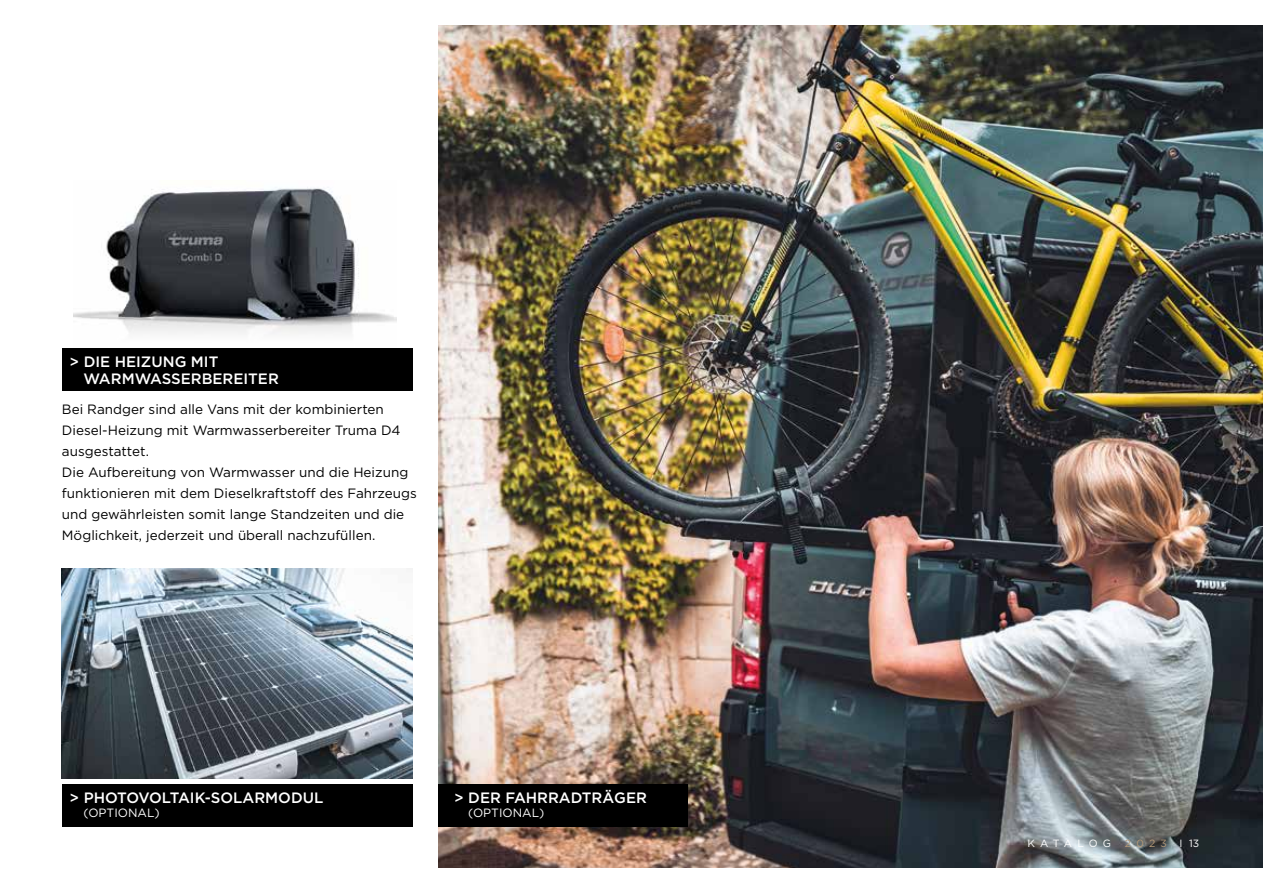
<style>
.page{position:relative;width:1263px;height:893px;background:#fff}
.page>*{position:absolute;margin:0;border:0;box-sizing:border-box;transform-origin:0 0}
.t1{font:500 15px/16.5px "Gotham";color:#fff}
.t2{font:13.5px/21px "Gotham";color:#000}
.t3{font:12px "Gotham";color:#fff}
.t4{font:10.5px "Gotham";letter-spacing:.475em;color:#fff}
.t5{font:10.5px "Gotham";letter-spacing:.495em;color:#b49876}
.s1{color:#fff}
</style>
<div class="page">
<img style="left:74px;top:187px;width:322px;height:147px">
<img style="left:62px;top:568px;width:350px;height:210px">
<img style="left:438px;top:26px;width:825px;height:841px">
<div style="left:62px;top:785px;width:350px;height:42px;background:#000"></div>
<div style="left:62px;top:348px;width:350px;height:43px;background:#000"></div>
<div style="left:438px;top:785px;width:249px;height:42px;background:#000"></div>
<p class="t1" style="left:84px;top:353px;width:197px;text-indent:-14px">&gt; DIE HEIZUNG MIT<br>WARMWASSERBEREITER</p>
<p class="t2" style="left:62px;top:399px;width:356px">Bei Randger sind alle Vans mit der kombinierten Diesel-Heizung mit Warmwasserbereiter Truma D4 ausgestattet.<br>Die Aufbereitung von Warmwasser und die Heizung funktionieren mit dem Dieselkraftstoff des Fahrzeugs und gewährleisten somit lange Standzeiten und die Möglichkeit, jederzeit und überall nachzufüllen.</p>
<p class="t1" style="left:70px;top:789px;width:255px">&gt; PHOTOVOLTAIK-SOLARMODUL</p>
<p class="t3" style="left:84px;top:805px;width:78px">(OPTIONAL)</p>
<p class="t1" style="left:454px;top:789px;width:194px">&gt; DER FAHRRADTRÄGER</p>
<p class="t3" style="left:468px;top:805px;width:78px">(OPTIONAL)</p>
<p class="t4" style="left:1027px;top:836px;width:85px">KATALOG</p>
<p class="t5" style="left:1125px;top:836px;width:76px">2023 <span class="s1">I 13</span></p>
</div>
